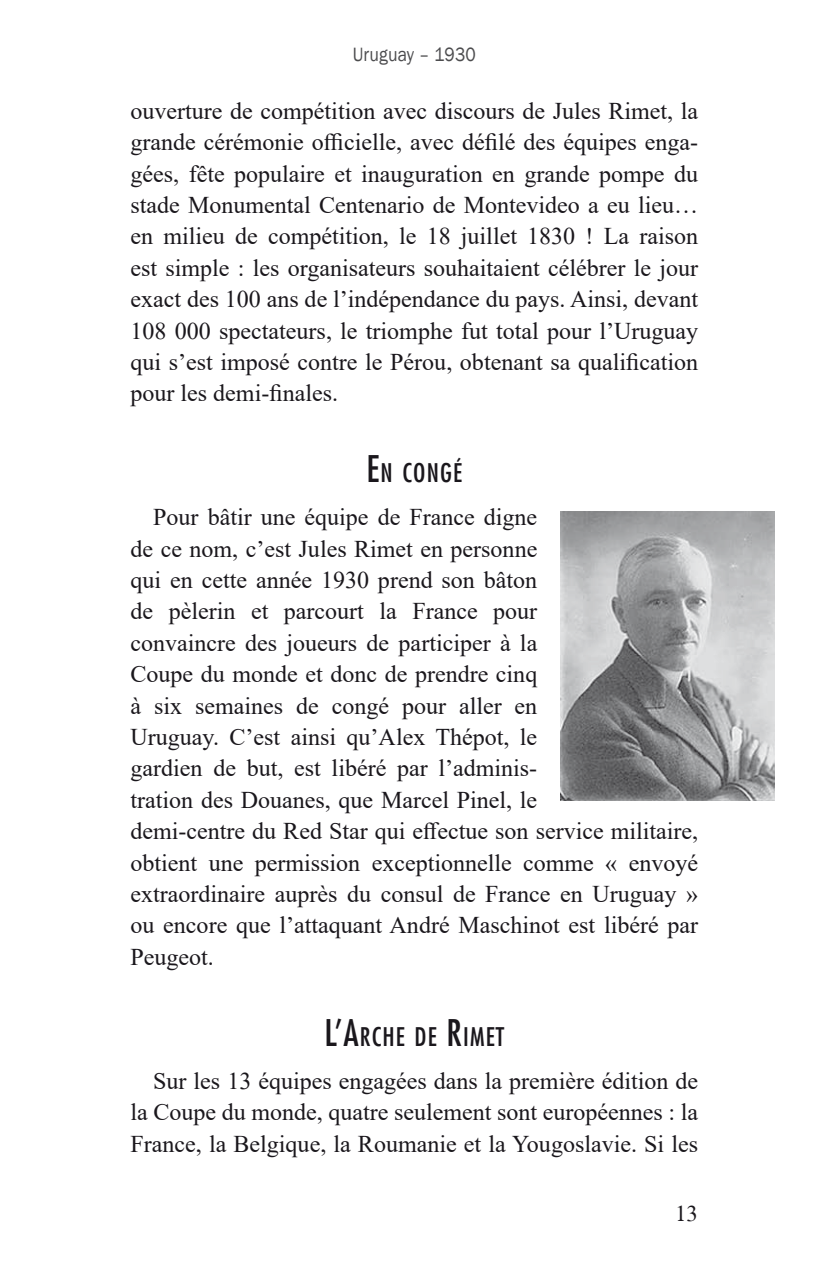
<style>
.page{position:relative;width:823px;height:1276px;background:#fff}
.page>*{position:absolute;margin:0;border:0;box-sizing:border-box;transform-origin:0 0}
.t1{font:condensed 25.2px "Futura LT";letter-spacing:.045em;color:#1a171c}
.t2{font:24px/31.4px "Times New Roman";color:#1a171c;text-align:justify}
.t3{font:23px "Times New Roman";color:#1a171c}
.t4{font:19.8px "Franklin Gothic";letter-spacing:.01em;color:#4c4c4e;scale:.89 1}
.s1{font-size:35.8px}
</style>
<div class="page">
<img style="left:560px;top:511px;width:214px;height:290px">
<p class="t4" style="left:352px;top:42px;width:140px">Uruguay – 1930</p>
<p class="t2" style="left:130px;top:94px;width:568px">ouverture de compétition avec discours de Jules Rimet, la grande cérémonie officielle, avec défilé des équipes enga&shy;gées, fête populaire et inauguration en grande pompe du stade Monumental Centenario de Montevideo a eu lieu… en milieu de compétition, le 18 juillet 1830 ! La raison est simple : les organisateurs souhaitaient célébrer le jour exact des 100 ans de l’indépendance du pays. Ainsi, devant 108 000 spectateurs, le triomphe fut total pour l’Uruguay qui s’est imposé contre le Pérou, obtenant sa qualification pour les demi-finales.</p>
<p class="t1" style="left:366px;top:458px;width:97px"><span class="s1">E</span>N CONGÉ</p>
<p class="t2" style="left:130px;top:501px;width:568px;text-align:left;text-indent:23px">Pour bâtir une équipe de France digne<br>de ce nom, c’est Jules Rimet en personne<br>qui en cette année 1930 prend son bâton<br>de pèlerin et parcourt la France pour<br>convaincre des joueurs de participer à la<br>Coupe du monde et donc de prendre cinq<br>à six semaines de congé pour aller en<br>Uruguay. C’est ainsi qu’Alex Thépot, le<br>gardien de but, est libéré par l’adminis-<br>tration des Douanes, que Marcel Pinel, le<br>demi-centre du Red Star qui effectue son service militaire, obtient une permission exceptionnelle comme « envoyé extraordinaire auprès du consul de France en Uruguay » ou encore que l’attaquant André Maschinot est libéré par Peugeot.</p>
<p class="t1" style="left:324px;top:1021px;width:181px"><span class="s1">L’A</span>RCHE DE <span class="s1">R</span>IMET</p>
<p class="t2" style="left:130px;top:1064px;width:568px;text-indent:23px">Sur les 13 équipes engagées dans la première édition de la Coupe du monde, quatre seulement sont européennes : la France, la Belgique, la Roumanie et la Yougoslavie. Si les</p>
<p class="t3" style="left:674px;top:1200px;width:24px">13</p>
</div>
